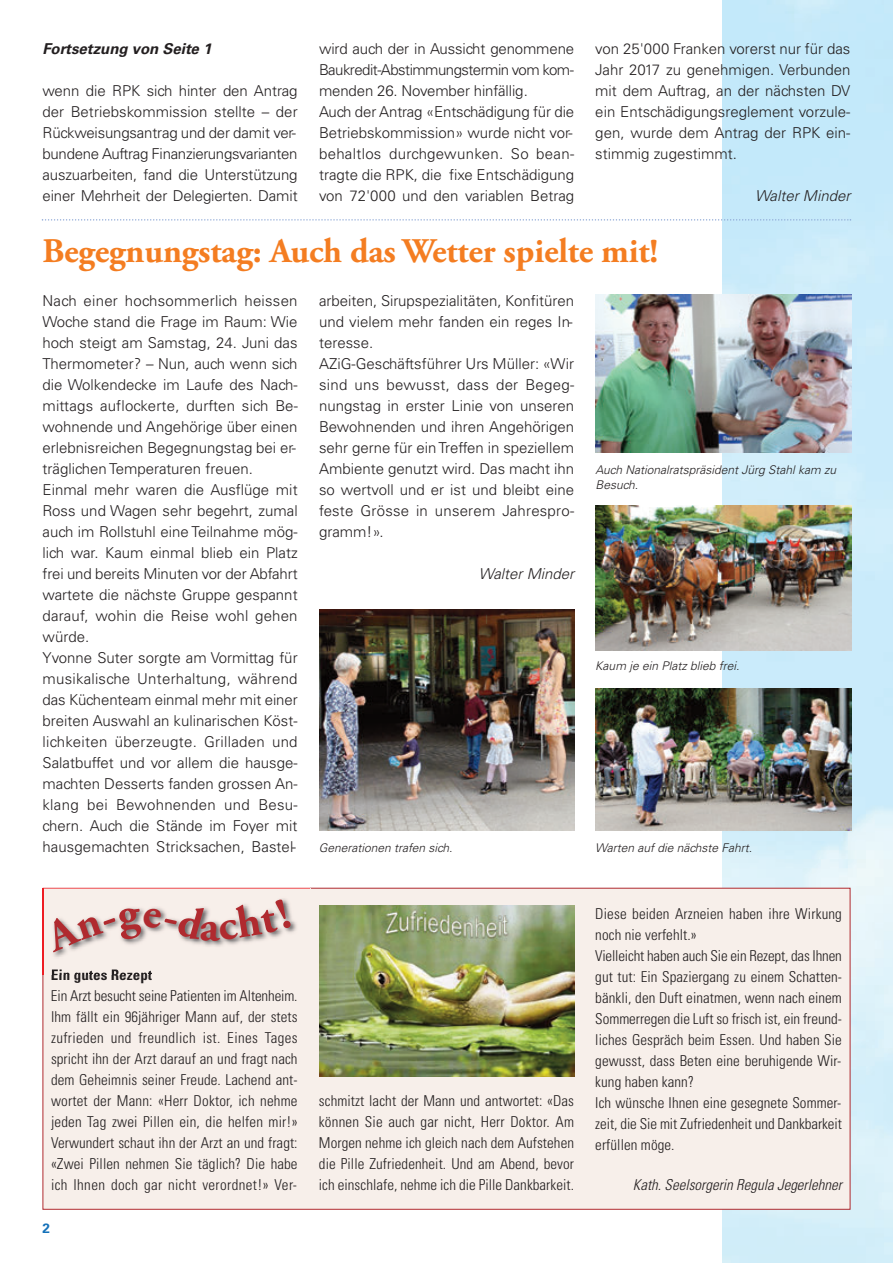
<style>
.page{position:relative;width:893px;height:1263px;background:#fff}
.page>*{position:absolute;margin:0;border:0;box-sizing:border-box;transform-origin:0 0}
.t1{font:700 34.5px "Adobe Garamond Pro";letter-spacing:-.005em;color:#f47d21}
.t2{font:300 15px/21px "Univers LT";color:#231f20}
.t3{font:300 condensed 15px/21px "Univers LT";letter-spacing:.005em;color:#231f20;text-align:justify}
.t4{font:italic 300 condensed 15px "Univers LT Std";color:#231f20}
.t5{font:italic 300 15px "Univers LT";color:#231f20}
.t6{font:italic 700 15px "Univers LT";color:#231f20}
.t7{font:700 condensed 15px "Univers LT";letter-spacing:.005em;color:#231f20}
.t8{font:700 13.5px "Univers LT";color:#1471b9}
.t9{font:italic 300 12px/15px "Univers LT";color:#231f20}
</style>
<div class="page">
<img style="left:723px;top:0;width:170px;height:1263px">
<div style="left:43px;top:888px;width:807px;height:321px;background:#f7efea"></div>
<img style="left:319px;top:906px;width:255px;height:171px">
<img style="left:42px;top:887px;width:268px;height:87px">
<img style="left:44px;top:888px;width:266px;height:1px">
<img style="left:43px;top:888px;width:1px;height:86px">
<img style="left:52px;top:969px;width:100px;height:5px">
<svg style="left:42px;top:219px;width:809px;height:2px"></svg>
<img style="left:319px;top:609px;width:255px;height:222px">
<img style="left:596px;top:294px;width:255px;height:159px">
<img style="left:596px;top:688px;width:255px;height:143px">
<img style="left:596px;top:506px;width:255px;height:144px">
<svg style="left:42px;top:899px;width:250px;height:53px"></svg>
<p class="t6" style="left:43px;top:43px;width:170px">Fortsetzung von Seite 1</p>
<p class="t2" style="left:43px;top:81px;width:257px;text-align:justify">wenn die RPK sich hinter den Antrag der Betriebskommission stellte – der Rückweisungsantrag und der damit ver&shy;bundene Auftrag Finanzierungsvarianten auszuarbeiten, fand die Unter stützung einer Mehrheit der Dele gierten. Damit</p>
<p class="t2" style="left:319px;top:39px;width:257px">wird auch der in Aussicht genommene Baukredit-Abstimmungstermin vom kom - menden 26. November hinfällig.<br>Auch der Antrag «Entschädigung für die Betriebskommission» wurde nicht vor&shy;behaltlos durchgewunken. So bean&shy;tragte die RPK, die fixe Entschädigung von 72'000 und den variablen Betrag</p>
<p class="t2" style="left:595px;top:39px;width:257px;text-align:justify">von 25'000 Franken vorerst nur für das Jahr 2017 zu genehmigen. Verbunden mit dem Auftrag, an der nächsten DV ein Entschädigungsreglement vorzule&shy;gen, wurde dem Antrag der RPK ein&shy;stimmig zugestimmt.</p>
<p class="t5" style="left:755px;top:190px;width:97px">Walter Minder</p>
<h1 class="t1" style="left:43px;top:237px;width:617px">Begegnungstag: Auch das Wetter spielte mit!</h1>
<p class="t2" style="left:43px;top:291px;width:257px">Nach einer hochsommerlich heissen Woche stand die Frage im Raum: Wie hoch steigt am Samstag, 24. Juni das Thermometer? – Nun, auch wenn sich die Wolkendecke im Laufe des Nach&shy;mittags auflockerte, durften sich Be&shy;wohnende und Angehörige über einen erlebnisreichen Begegnungstag bei er&shy;träglichen Temperaturen freuen.<br>Einmal mehr waren die Ausflüge mit Ross und Wagen sehr begehrt, zumal auch im Rollstuhl eine Teilnahme mög&shy;lich war. Kaum einmal blieb ein Platz frei und bereits Minuten vor der Abfahrt wartete die nächste Gruppe gespannt darauf, wohin die Reise wohl gehen würde.<br>Yvonne Suter sorgte am Vormittag für musikalische Unterhaltung, während das Küchenteam einmal mehr mit einer breiten Auswahl an kulinarischen Köst&shy;lichkeiten überzeugte. Grilladen und Salatbuffet und vor allem die hausge&shy;machten Desserts fanden grossen An&shy;klang bei Bewohnenden und Besu&shy;chern. Auch die Stände im Foyer mit hausgemachten Stricksachen, Bastel-</p>
<p class="t2" style="left:319px;top:291px;width:257px">arbeiten, Sirupspezialitäten, Konfitüren und vielem mehr fanden ein reges In&shy;teresse.<br>AZiG-Geschäftsführer Urs Müller: «Wir sind uns bewusst, dass der Begeg&shy;nungstag in erster Linie von unseren<br>Bewohnenden und ihren Angehörigen sehr gerne für ein Treffen in speziellem<br>Ambiente genutzt wird. Das macht ihn so wertvoll und er ist und bleibt eine feste Grösse in unserem Jahrespro&shy;gramm!».</p>
<p class="t5" style="left:479px;top:568px;width:97px">Walter Minder</p>
<p class="t9" style="left:319px;top:841px;width:135px">Generationen trafen sich.</p>
<p class="t9" style="left:596px;top:463px;width:242px">Auch Nationalratspräsident Jürg Stahl kam zu<br>Besuch.</p>
<p class="t9" style="left:595px;top:659px;width:146px">Kaum je ein Platz blieb frei.</p>
<p class="t9" style="left:595px;top:841px;width:158px">Warten auf die nächste Fahrt.</p>
<p class="t7" style="left:51px;top:969px;width:103px">Ein gutes Rezept</p>
<p class="t3" style="left:51px;top:987px;width:248px">Ein Arzt besucht seine Patienten im Altenheim.<br>Ihm fällt ein 96jähriger Mann auf, der stets zufrieden und freundlich ist. Eines Tages spricht ihn der Arzt darauf an und fragt nach dem Geheimnis seiner Freude. Lachend ant&shy;wortet der Mann: «Herr Doktor, ich nehme jeden Tag zwei Pillen ein, die helfen mir!» Verwundert schaut ihn der Arzt an und fragt: «Zwei Pillen nehmen Sie täglich? Die habe ich Ihnen doch gar nicht verordnet!» Ver-</p>
<p class="t8" style="left:43px;top:1223px;width:9px">2</p>
<p class="t3" style="left:319px;top:1092px;width:257px">schmitzt lacht der Mann und antwortet: «Das können Sie auch gar nicht, Herr Doktor. Am Morgen nehme ich gleich nach dem Aufstehen die Pille Zufriedenheit. Und am Abend, bevor ich einschlafe, nehme ich die Pille Dankbarkeit.</p>
<p class="t3" style="left:595px;top:904px;width:248px;text-align:left">Diese beiden Arzneien haben ihre Wirkung noch nie verfehlt.»<br>Vielleicht haben auch Sie ein Rezept, das Ihnen gut tut: Ein Spaziergang zu einem Schatten - bänkli, den Duft einatmen, wenn nach einem Sommerregen die Luft so frisch ist, ein freund&shy;liches Gespräch beim Essen. Und haben Sie gewusst, dass Beten eine beruhigende Wir&shy;kung haben kann?<br>Ich wünsche Ihnen eine gesegnete Sommer&shy;zeit, die Sie mit Zufriedenheit und Dankbarkeit erfüllen möge.</p>
<p class="t4" style="left:633px;top:1179px;width:211px">Kath. Seelsorgerin Regula Jegerlehner</p>
</div>
